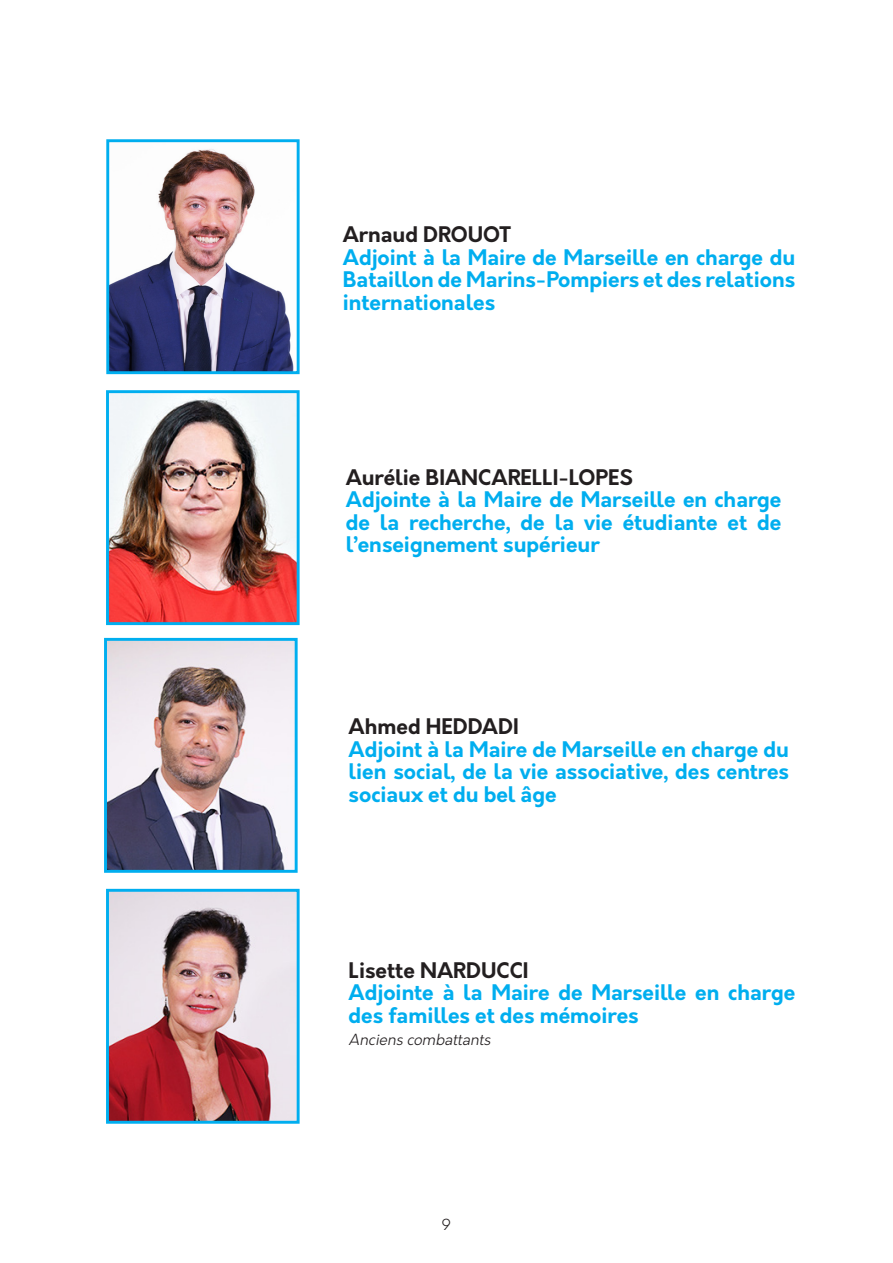
<style>
.page{position:relative;width:893px;height:1263px;background:#fff}
.page>*{position:absolute;margin:0;border:0;box-sizing:border-box;transform-origin:0 0}
.t1{font:700 21px/22.5px "Orkney";color:#00aeef;text-align:justify}
.t2{font:700 21px "Orkney";color:#231f20}
.t3{font:italic 300 15px "Orkney";color:#231f20}
.t4{font:300 15px "Orkney";color:#231f20}
</style>
<div class="page">
<img style="left:110px;top:149px;width:184px;height:221px">
<div style="left:106px;top:139px;width:194px;height:235px;border:3px solid #00aeef"></div>
<img style="left:110px;top:394px;width:186px;height:227px">
<div style="left:106px;top:390px;width:194px;height:235px;border:3px solid #00aeef"></div>
<img style="left:108px;top:642px;width:186px;height:227px">
<div style="left:104px;top:638px;width:194px;height:235px;border:3px solid #00aeef"></div>
<img style="left:110px;top:893px;width:186px;height:227px">
<div style="left:106px;top:889px;width:194px;height:235px;border:3px solid #00aeef"></div>
<p class="t2" style="left:343px;top:221px;width:170px">Arnaud DROUOT</p>
<p class="t1" style="left:343px;top:247px;width:454px">Adjoint à la Maire de Marseille en charge du Bataillon de Marins-Pompiers et des relations internationales</p>
<p class="t2" style="left:346px;top:463px;width:289px">Aurélie BIANCARELLI-LOPES</p>
<p class="t1" style="left:346px;top:489px;width:437px">Adjointe à la Maire de Marseille en charge de la recherche, de la vie étudiante et de l’enseignement supérieur</p>
<p class="t2" style="left:349px;top:713px;width:172px">Ahmed HEDDADI</p>
<p class="t1" style="left:349px;top:739px;width:442px">Adjoint à la Maire de Marseille en charge du lien social, de la vie associative, des centres sociaux et du bel âge</p>
<p class="t2" style="left:349px;top:956px;width:181px">Lisette NARDUCCI</p>
<p class="t1" style="left:349px;top:982px;width:448px">Adjointe à la Maire de Marseille en charge des familles et des mémoires</p>
<p class="t3" style="left:349px;top:1030px;width:147px">Anciens combattants</p>
<p class="t4" style="left:442px;top:1215px;width:11px">9</p>
</div>
